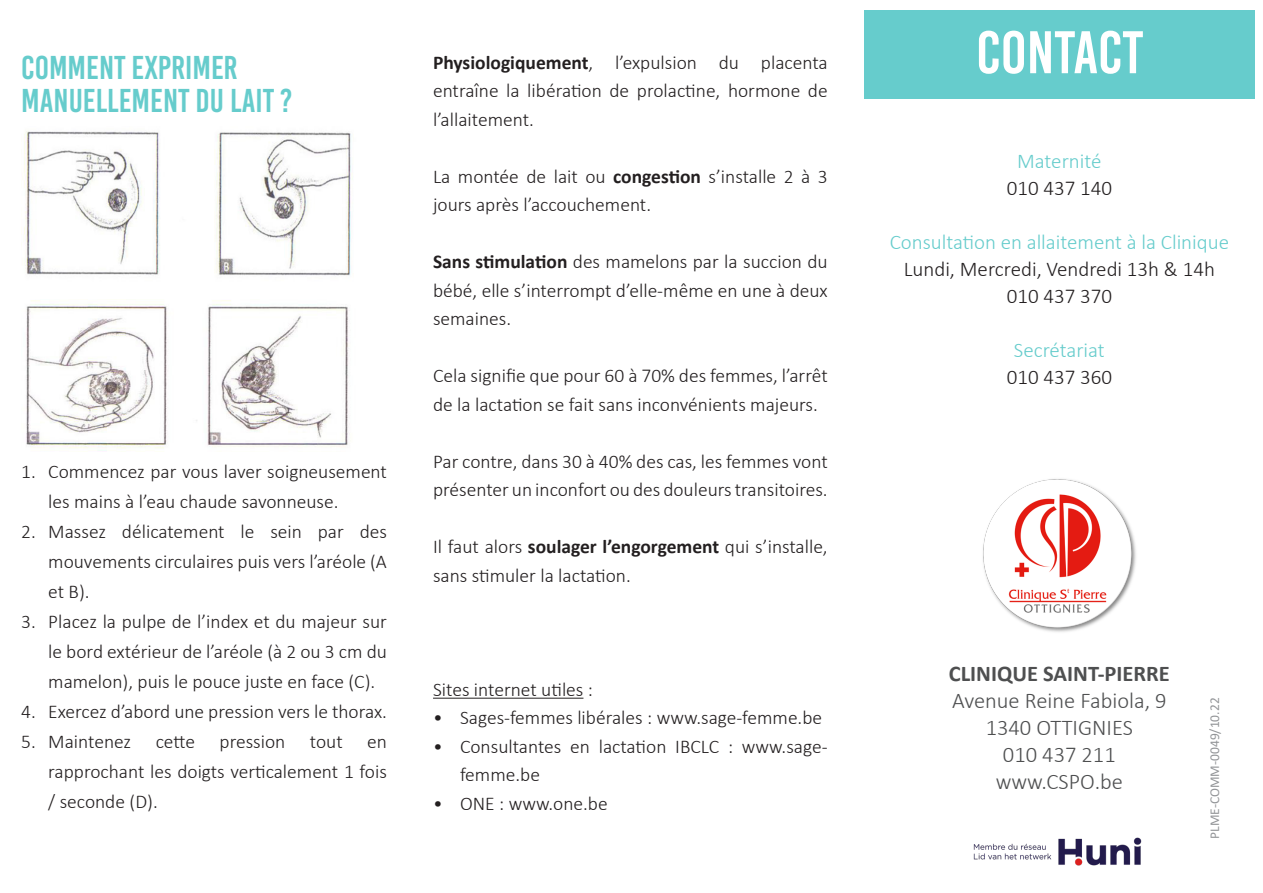
<style>
.page{position:relative;width:1263px;height:893px;background:#fff}
.page>*{position:absolute;margin:0;border:0;box-sizing:border-box;transform-origin:0 0}
.t1{font:60px "Bebas Kai";color:#fff}
.t2{font:33px/33px "Bebas Kai";color:#6cc}
.t3{font:300 22.5px "Calibri";color:#4e4f50}
.t4{font:700 22.5px "Calibri";color:#4e4f50}
.t5{font:300 21px/27px "Calibri";color:#6cc;text-align:center}
.t6{font:300 21px/27px "Calibri";color:#231f20;text-align:center}
.t7{font:300 19.5px/28.5px "Calibri";color:#231f20}
.t8{font:13.5px "Calibri";color:#939598}
.s1{font-weight:700}
.s2{color:#231f20}
</style>
<div class="page">
<hr style="left:433px;top:698px;width:150px;height:1px;background:#231f20">
<img style="left:24px;top:131px;width:329px;height:145px">
<img style="left:26px;top:300px;width:322px;height:151px">
<div style="left:864px;top:10px;width:391px;height:89px;background:#6cc"></div>
<img style="left:983px;top:479px;width:153px;height:153px">
<img style="left:973px;top:837px;width:169px;height:29px">
<p class="t2" style="left:21px;top:51px;width:273px">COMMENT EXPRIMER<br>MANUELLEMENT DU LAIT ?</p>
<p class="t7" style="left:48px;top:456px;width:340px;line-height:30px;text-indent:-27px">1. Commencez par vous laver soigneusement les mains à l’eau chaude savonneuse.</p>
<p class="t7" style="left:48px;top:516px;width:340px;line-height:30px;text-align:justify;text-indent:-27px">2. Massez délicatement le sein par des mouvements circulaires puis vers l’aréole (A et B).</p>
<p class="t7" style="left:48px;top:606px;width:340px;line-height:30px;text-align:justify;text-indent:-27px">3. Placez la pulpe de l’index et du majeur sur le bord extérieur de l’aréole (à 2 ou 3 cm du mamelon), puis le pouce juste en face (C).</p>
<p class="t7" style="left:21px;top:697px;width:367px">4. Exercez d’abord une pression vers le thorax.</p>
<p class="t7" style="left:21px;top:727px;width:112px">5. Maintenez</p>
<p class="t7" style="left:156px;top:727px;width:41px">cette</p>
<p class="t7" style="left:220px;top:727px;width:67px">pression</p>
<p class="t7" style="left:310px;top:727px;width:34px">tout</p>
<p class="t7" style="left:48px;top:726px;width:340px;line-height:30px;text-align:justify;text-indent:319px">en rapprochant les doigts verticalement 1 fois / seconde (D).</p>
<p class="t7" style="left:433px;top:48px;width:396px;text-align:justify"><span class="s1">Physiologiquement</span>, l’expulsion du placenta entraîne la libération de prolactine, hormone de l’allaitement.</p>
<p class="t7" style="left:433px;top:162px;width:396px">La montée de lait ou <span class="s1">congestion</span> s’installe 2 à 3 jours après l’accouchement.</p>
<p class="t7" style="left:433px;top:247px;width:396px;text-align:justify"><span class="s1">Sans stimulation</span> des mamelons par la succion du bébé, elle s’interrompt d’elle-même en une à deux semaines.</p>
<p class="t7" style="left:433px;top:361px;width:396px">Cela signifie que pour 60 à 70% des femmes, l’arrêt de la lactation se fait sans inconvénients majeurs.</p>
<p class="t7" style="left:433px;top:447px;width:396px">Par contre, dans 30 à 40% des cas, les femmes vont présenter un inconfort ou des douleurs transitoires.</p>
<p class="t7" style="left:433px;top:532px;width:396px">Il faut alors <span class="s1">soulager l’engorgement</span> qui s’installe, sans stimuler la lactation.</p>
<p class="t7" style="left:433px;top:675px;width:161px">Sites internet utiles :</p>
<p class="t7" style="left:433px;top:703px;width:391px">• Sages-femmes libérales : www.sage-femme.be</p>
<p class="t7" style="left:460px;top:732px;width:369px;text-indent:-27px">• Consultantes en lactation IBCLC : www.sage&shy;femme.be</p>
<p class="t7" style="left:433px;top:789px;width:176px">• ONE : www.one.be</p>
<p class="t1" style="left:976px;top:20px;width:169px">CONTACT</p>
<p class="t5" style="left:1007px;top:148px;width:107px">Maternité<br><span class="s2">010 437 140</span></p>
<p class="t5" style="left:890px;top:229px;width:341px">Consultation en allaitement à la Clinique</p>
<p class="t6" style="left:904px;top:256px;width:313px">Lundi, Mercredi, Vendredi 13h &amp; 14h<br>010 437 370</p>
<p class="t5" style="left:1014px;top:337px;width:92px">Secrétariat</p>
<p class="t6" style="left:1007px;top:364px;width:107px">010 437 360</p>
<p class="t4" style="left:949px;top:658px;width:222px">CLINIQUE SAINT-PIERRE</p>
<p class="t3" style="left:952px;top:687px;width:216px">Avenue Reine Fabiola, 9</p>
<p class="t3" style="left:986px;top:714px;width:149px">1340 OTTIGNIES</p>
<p class="t3" style="left:1003px;top:741px;width:114px">010 437 211</p>
<p class="t3" style="left:996px;top:768px;width:129px">www.CSPO.be</p>
<p class="t8" style="left:1205px;top:839px;width:143px;rotate:-90deg">PLME-COMM-0049/10.22</p>
</div>
